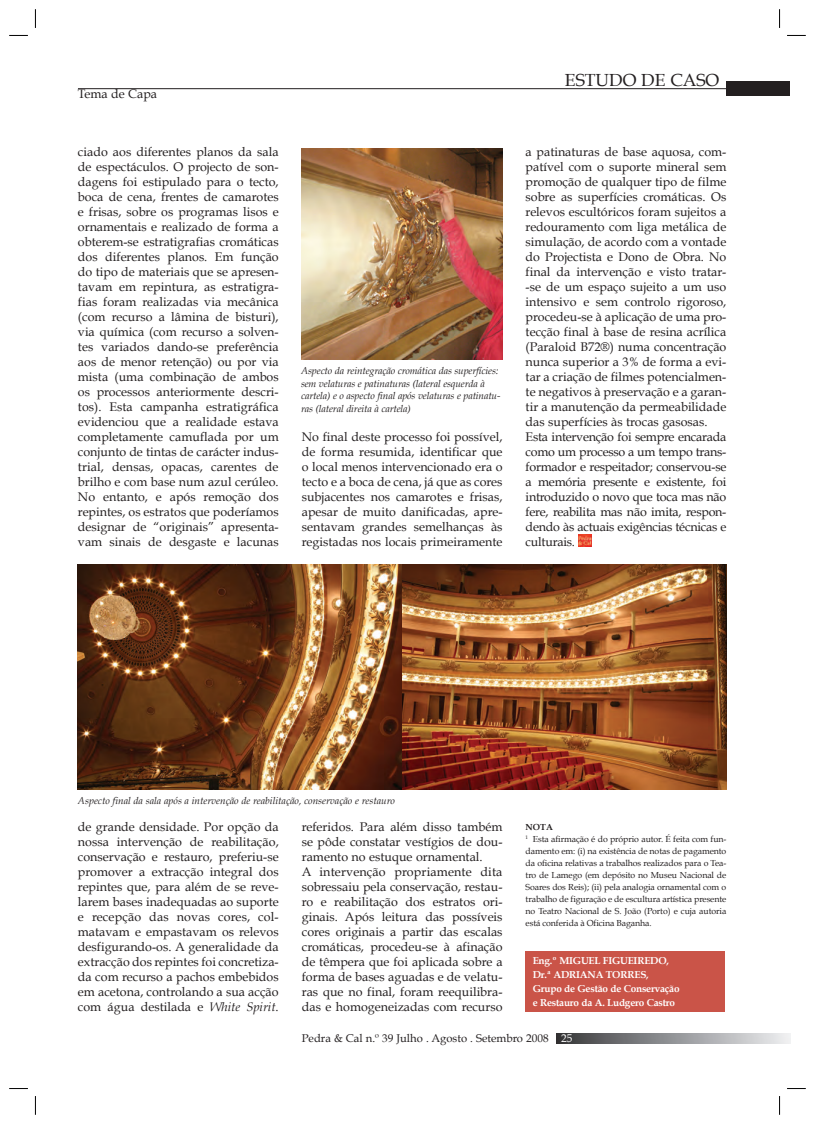
<style>
.page{position:relative;width:815px;height:1124px;background:#fff}
.page>*{position:absolute;margin:0;border:0;box-sizing:border-box;transform-origin:0 0}
.t1{font:17.5px "Book Antiqua";color:#231f20}
.t2{font:12.5px/15px "Book Antiqua";color:#231f20;text-align:justify}
.t3{font:11.25px "Book Antiqua";color:#231f20}
.t4{font:11.25px "Book Antiqua";color:#fff}
.t5{font:italic 10px/12.5px "Book Antiqua";letter-spacing:-.01em;color:#231f20}
.Menção_Bibliográfica{font:700 10px "Book Antiqua";letter-spacing:-.02em;color:#fff}
.t6{font:8.75px/12px "Book Antiqua";letter-spacing:-.01em;color:#231f20;text-align:justify}
.t7{font:700 8.75px "Book Antiqua";color:#231f20}
.s1{font-style:italic}
</style>
<div class="page">
<svg style="left:556px;top:1033px;width:234px;height:10px;background:#929396"></svg>
<div style="left:726px;top:82px;width:64px;height:14px;background:#231f20"></div>
<hr style="left:78px;top:88px;width:648px;height:1px;background:#231f20">
<div style="left:526px;top:951px;width:199px;height:60px;background:#ca5448"></div>
<svg style="left:578px;top:534px;width:13px;height:12px"></svg>
<img style="left:302px;top:149px;width:201px;height:210px">
<img style="left:78px;top:564px;width:648px;height:225px">
<svg style="left:9px;top:35px;width:19px;height:1px"></svg>
<svg style="left:787px;top:35px;width:19px;height:1px"></svg>
<svg style="left:9px;top:1088px;width:19px;height:1px"></svg>
<svg style="left:787px;top:1088px;width:19px;height:1px"></svg>
<svg style="left:35px;top:9px;width:1px;height:19px"></svg>
<svg style="left:35px;top:1096px;width:1px;height:18px"></svg>
<svg style="left:779px;top:9px;width:1px;height:19px"></svg>
<svg style="left:779px;top:1096px;width:1px;height:18px"></svg>
<p class="t2" style="left:78px;top:86px;width:81px">Tema de Capa</p>
<p class="t2" style="left:78px;top:144px;width:202px">ciado aos diferentes planos da sala de espectáculos. O projecto de son&shy;dagens foi estipulado para o tecto, boca de cena, frentes de camarotes e frisas, sobre os programas lisos e ornamentais e realizado de forma a obterem-se estratigrafias cromáticas dos diferentes planos. Em função do tipo de materiais que se apresen&shy;tavam em repintura, as estratigra&shy;fias foram realizadas via mecânica (com recurso a lâmina de bisturi), via química (com recurso a solven&shy;tes variados dando-se preferência aos de menor retenção) ou por via mista (uma combinação de ambos os processos anteriormente descri&shy;tos). Esta campanha estratigráfica evidenciou que a realidade estava completamente camuflada por um conjunto de tintas de carácter indus&shy;trial, densas, opacas, carentes de brilho e com base num azul cerúleo.<br>No entanto, e após remoção dos repintes, os estratos que poderíamos designar de “originais” apresenta&shy;vam sinais de desgaste e lacunas</p>
<p class="t5" style="left:301px;top:364px;width:201px">Aspecto da reintegração cromática das superfícies: sem velaturas e patinaturas (lateral esquerda à cartela) e o aspecto final após velaturas e patinatu&shy;ras (lateral direita à cartela)</p>
<p class="t2" style="left:302px;top:429px;width:202px">No final deste processo foi possível, de forma resumida, identificar que o local menos intervencionado era o tecto e a boca de cena, já que as cores subjacentes nos camarotes e frisas, apesar de muito danificadas, apre&shy;sentavam grandes semelhanças às registadas nos locais primeiramente</p>
<p class="t1" style="left:565px;top:69px;width:156px">ESTUDO DE CASO</p>
<p class="t2" style="left:526px;top:144px;width:202px">a patinaturas de base aquosa, com&shy;patível com o suporte mineral sem promoção de qualquer tipo de filme sobre as superfícies cromáticas. Os relevos escultóricos foram sujeitos a redouramento com liga metálica de simulação, de acordo com a vontade do Projectista e Dono de Obra. No final da intervenção e visto tratar--se de um espaço sujeito a um uso intensivo e sem controlo rigoroso, procedeu-se à aplicação de uma pro&shy;tecção final à base de resina acrílica (Paraloid B72®) numa concentração nunca superior a 3% de forma a evi&shy;tar a criação de filmes potencialmen&shy;te negativos à preservação e a garan&shy;tir a manutenção da permeabilidade das superfícies às trocas gasosas.</p>
<p class="t2" style="left:526px;top:429px;width:202px">Esta intervenção foi sempre encarada como um processo a um tempo trans&shy;formador e respeitador; conservou-se a memória presente e existente, foi introduzido o novo que toca mas não fere, reabilita mas não imita, respon&shy;dendo às actuais exigências técnicas e culturais.</p>
<p class="t5" style="left:78px;top:794px;width:319px">Aspecto final da sala após a intervenção de reabilitação, conservação e restauro</p>
<p class="t2" style="left:78px;top:819px;width:202px">de grande densidade. Por opção da nossa intervenção de reabilitação, conservação e restauro, preferiu-se promover a extracção integral dos repintes que, para além de se reve&shy;larem bases inadequadas ao suporte e recepção das novas cores, col&shy;matavam e empastavam os relevos desfigurando-os. A generalidade da extracção dos repintes foi concretiza&shy;da com recurso a pachos embebidos em acetona, controlando a sua acção com água destilada e <span class="s1">White Spirit</span>.</p>
<p class="t2" style="left:302px;top:819px;width:202px">referidos. Para além disso também se pôde constatar vestígios de dou&shy;ramento no estuque ornamental.</p>
<p class="t2" style="left:302px;top:864px;width:202px">A intervenção propriamente dita sobressaiu pela conservação, restau&shy;ro e reabilitação dos estratos ori&shy;ginais. Após leitura das possíveis cores originais a partir das escalas cromáticas, procedeu-se à afinação de têmpera que foi aplicada sobre a forma de bases aguadas e de velatu&shy;ras que no final, foram reequilibra&shy;das e homogeneizadas com recurso</p>
<p class="t7" style="left:526px;top:821px;width:29px">NOTA</p>
<p class="t6" style="left:526px;top:832px;width:202px"><sup>1</sup> Esta afirmação é do próprio autor. É feita com fun&shy;damento em: (i) na existência de notas de pagamento da oficina relativas a trabalhos realizados para o Tea&shy;tro de Lamego (em depósito no Museu Nacional de Soares dos Reis); (ii) pela analogia ornamental com o trabalho de figuração e de escultura artística presente no Teatro Nacional de S. João (Porto) e cuja autoria está conferida à Oficina Baganha.</p>
<p class="Menção_Bibliográfica" style="left:533px;top:954px;width:138px">Eng.º Miguel Figueiredo,</p>
<p class="Menção_Bibliográfica" style="left:533px;top:968px;width:118px">Dr.ª Adriana Torres,</p>
<p class="Menção_Bibliográfica" style="left:533px;top:982px;width:148px">Grupo de Gestão de Conservação</p>
<p class="Menção_Bibliográfica" style="left:533px;top:996px;width:144px">e Restauro da A. Ludgero Castro</p>
<p class="t3" style="left:302px;top:1031px;width:248px">Pedra &amp; Cal n.º 39 Julho . Agosto . Setembro 2008</p>
<p class="t4" style="left:561px;top:1031px;width:13px">25</p>
</div>
